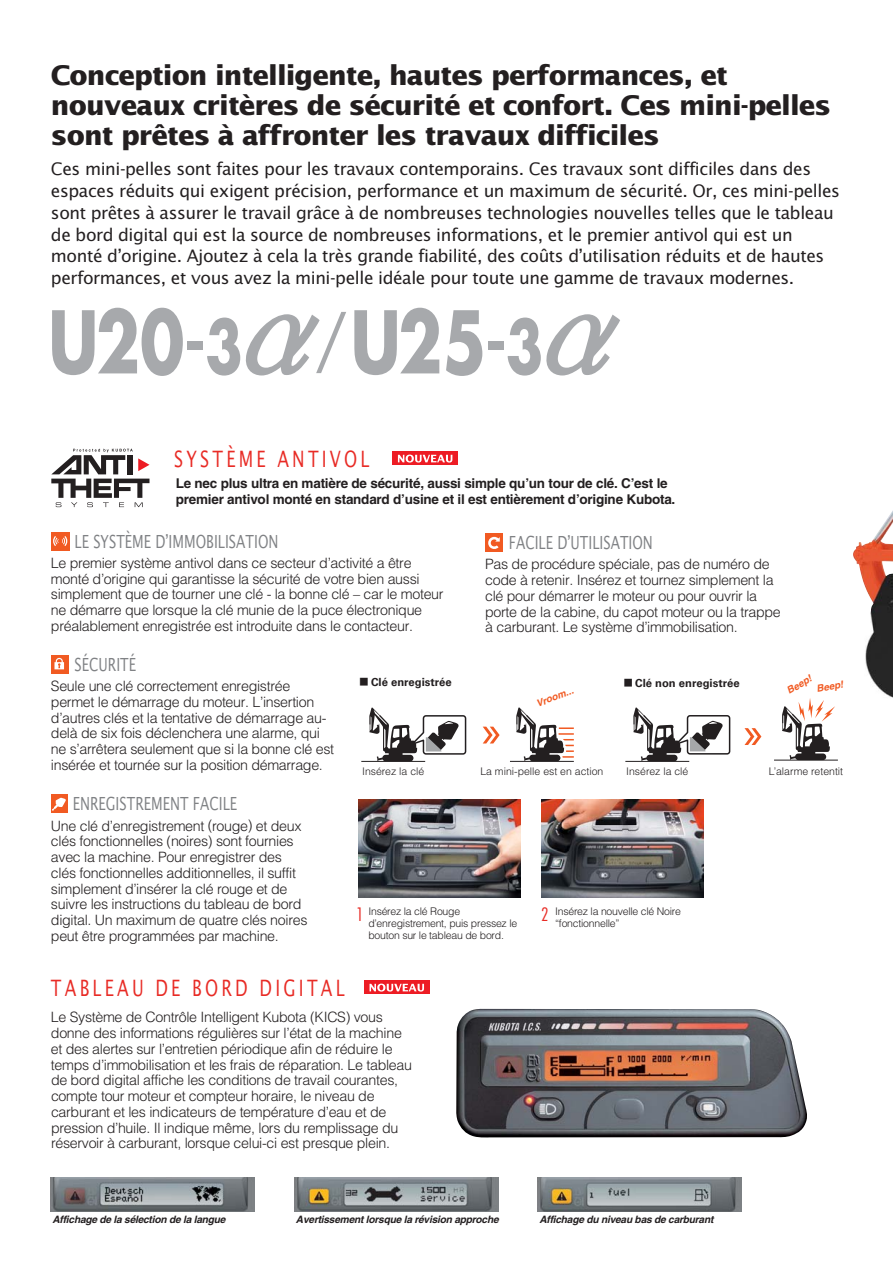
<style>
.page{position:relative;width:893px;height:1263px;background:#fff}
.page>*{position:absolute;margin:0;border:0;box-sizing:border-box;transform-origin:0 0}
.t1{font:700 27px/30px "Lucida Sans";letter-spacing:-.035em;color:#231f20}
.t2{font:22.5px "Lucida Sans";letter-spacing:.19em;color:#e82b25;scale:.75 1}
.t3{font:18px "Lucida Sans";color:#808285;scale:.75 1}
.t4{font:300 condensed 18px "Futura";color:#e82b25}
.t5{font:17.25px/21.8px "Lucida Sans";letter-spacing:-.025em;color:#231f20}
.t6{font:300 14.25px/15.8px "Helvetica";letter-spacing:-.02em;color:#231f20}
.t7{font:700 13.5px/15.8px "Helvetica";letter-spacing:-.015em;color:#231f20}
.t8{font:700 11.25px "Univers";color:#231f20}
.t9{font:300 10.5px/12px "Helvetica";letter-spacing:-.02em;color:#231f20}
.t10{font:300 10.5px "Helvetica";color:#231f20}
.t11{font:italic 700 10.2px "Helvetica";letter-spacing:-.02em;color:#231f20}
.t12{font:italic 700 9.75px "Helvetica";color:#f15a22}
.s1{font-family:"Ryumin Light 90 msp RKSJ H";font-weight:400;font-size:9px}
</style>
<div class="page">
<img style="left:853px;top:511px;width:40px;height:187px">
<img style="left:294px;top:1177px;width:205px;height:34px">
<img style="left:538px;top:1177px;width:204px;height:34px">
<img style="left:51px;top:1177px;width:204px;height:34px">
<img style="left:456px;top:1009px;width:351px;height:129px">
<img style="left:359px;top:799px;width:161px;height:98px">
<img style="left:542px;top:799px;width:161px;height:98px">
<div style="left:51px;top:532px;width:18px;height:18px;background:#f15a22"></div>
<svg style="left:53px;top:536px;width:15px;height:10px"></svg>
<div style="left:485px;top:534px;width:18px;height:18px;background:#f15a22"></div>
<svg style="left:488px;top:536px;width:12px;height:13px"></svg>
<div style="left:51px;top:795px;width:17px;height:18px;background:#f15a22"></div>
<svg style="left:52px;top:798px;width:14px;height:13px"></svg>
<div style="left:51px;top:655px;width:17px;height:18px;background:#f15a22"></div>
<svg style="left:54px;top:658px;width:10px;height:11px"></svg>
<svg style="left:51px;top:449px;width:98px;height:58px"></svg>
<svg style="left:52px;top:308px;width:131px;height:68px"></svg>
<div style="left:187px;top:342px;width:16px;height:8px;background:#a7a9ac"></div>
<svg style="left:207px;top:312px;width:139px;height:64px"></svg>
<svg style="left:354px;top:308px;width:85px;height:67px"></svg>
<svg style="left:446px;top:310px;width:36px;height:66px"></svg>
<div style="left:488px;top:342px;width:15px;height:8px;background:#a7a9ac"></div>
<svg style="left:508px;top:314px;width:112px;height:62px"></svg>
<svg style="left:483px;top:727px;width:17px;height:17px"></svg>
<svg style="left:369px;top:707px;width:98px;height:54px"></svg>
<hr style="left:361px;top:761px;width:64px;height:1px;background:#231f20">
<svg style="left:510px;top:707px;width:64px;height:54px"></svg>
<hr style="left:510px;top:761px;width:64px;height:1px;background:#231f20">
<svg style="left:782px;top:698px;width:53px;height:62px"></svg>
<svg style="left:744px;top:728px;width:17px;height:17px"></svg>
<svg style="left:633px;top:707px;width:98px;height:54px"></svg>
<hr style="left:625px;top:761px;width:64px;height:1px;background:#231f20">
<hr style="left:774px;top:760px;width:64px;height:1px;background:#231f20">
<svg style="left:392px;top:452px;width:66px;height:13px"></svg>
<svg style="left:398px;top:455px;width:54px;height:8px"></svg>
<div style="left:364px;top:981px;width:66px;height:13px;background:#ed1c24"></div>
<svg style="left:369px;top:984px;width:55px;height:8px"></svg>
<h1 class="t1" style="left:51px;top:63px;width:782px">Conception intelligente, hautes performances, et nouveaux critères de sécurité et confort. Ces mini-pelles sont prêtes à affronter les travaux difficiles</h1>
<p class="t5" style="left:51px;top:159px;width:790px">Ces mini-pelles sont faites pour les travaux contemporains. Ces travaux sont difficiles dans des espaces réduits qui exigent précision, performance et un maximum de sécurité. Or, ces mini-pelles sont prêtes à assurer le travail grâce à de nombreuses technologies nouvelles telles que le tableau de bord digital qui est la source de nombreuses informations, et le premier antivol qui est un monté d’origine. Ajoutez à cela la très grande fiabilité, des coûts d’utilisation réduits et de hautes performances, et vous avez la mini-pelle idéale pour toute une gamme de travaux modernes.</p>
<h2 class="t2" style="left:174px;top:450px;width:262px">SYSTÈME ANTIVOL</h2>
<p class="t7" style="left:176px;top:477px;width:501px">Le nec plus ultra en matière de sécurité, aussi simple qu’un tour de clé. C’est le premier antivol monté en standard d’usine et il est entièrement d’origine Kubota.</p>
<p class="t3" style="left:75px;top:534px;width:273px">LE SYSTÈME D’IMMOBILISATION</p>
<p class="t6" style="left:51px;top:556px;width:394px">Le premier système antivol dans ce secteur d’activité a être monté d’origine qui garantisse la sécurité de votre bien aussi simplement que de tourner une clé - la bonne clé – car le moteur ne démarre que lorsque la clé munie de la puce électronique préalablement enregistrée est introduite dans le contacteur.</p>
<p class="t3" style="left:509px;top:535px;width:194px">FACILE D’UTILISATION</p>
<p class="t6" style="left:485px;top:558px;width:297px">Pas de procédure spéciale, pas de numéro de code à retenir. Insérez et tournez simplement la clé pour démarrer le moteur ou pour ouvrir la porte de la cabine, du capot moteur ou la trappe à carburant. Le système d’immobilisation.</p>
<p class="t3" style="left:75px;top:657px;width:84px">SÉCURITÉ</p>
<p class="t6" style="left:51px;top:680px;width:285px">Seule une clé correctement enregistrée permet le démarrage du moteur. L’insertion d’autres clés et la tentative de démarrage au&shy;delà de six fois déclenchera une alarme, qui ne s’arrêtera seulement que si la bonne clé est insérée et tournée sur la position démarrage.</p>
<p class="t8" style="left:360px;top:677px;width:94px"><span class="s1">■</span> Clé enregistrée</p>
<p class="t12" style="left:535px;top:700px;width:40px;rotate:-20deg">Vroom...</p>
<p class="t10" style="left:362px;top:768px;width:64px">Insérez la clé</p>
<p class="t10" style="left:480px;top:768px;width:125px">La mini-pelle est en action</p>
<p class="t8" style="left:624px;top:679px;width:117px"><span class="s1">■</span> Clé non enregistrée</p>
<p class="t12" style="left:786px;top:688px;width:29px;rotate:-30deg">Beep!</p>
<p class="t12" style="left:816px;top:685px;width:29px;rotate:-10deg">Beep!</p>
<p class="t10" style="left:626px;top:768px;width:64px">Insérez la clé</p>
<p class="t10" style="left:769px;top:768px;width:76px">L’alarme retentit</p>
<p class="t3" style="left:73px;top:796px;width:221px">ENREGISTREMENT FACILE</p>
<p class="t6" style="left:51px;top:819px;width:258px">Une clé d’enregistrement (rouge) et deux clés fonctionnelles (noires) sont fournies avec la machine. Pour enregistrer des clés fonctionnelles additionnelles, il suffit simplement d’insérer la clé rouge et de suivre les instructions du tableau de bord digital. Un maximum de quatre clés noires peut être programmées par machine.</p>
<p class="t4" style="left:356px;top:906px;width:9px">1</p>
<p class="t9" style="left:555px;top:906px;width:127px">Insérez la nouvelle clé Noire “fonctionnelle”</p>
<p class="t4" style="left:541px;top:906px;width:9px">2</p>
<p class="t9" style="left:368px;top:906px;width:150px">Insérez la clé Rouge d’enregistrement, puis pressez le bouton sur le tableau de bord.</p>
<h2 class="t2" style="left:51px;top:979px;width:393px">TABLEAU DE BORD DIGITAL</h2>
<p class="t6" style="left:51px;top:1011px;width:363px">Le Système de Contrôle Intelligent Kubota (KICS) vous donne des informations régulières sur l’état de la machine et des alertes sur l’entretien périodique afin de réduire le temps d’immobilisation et les frais de réparation. Le tableau de bord digital affiche les conditions de travail courantes, compte tour moteur et compteur horaire, le niveau de carburant et les indicateurs de température d’eau et de pression d’huile. Il indique même, lors du remplissage du réservoir à carburant, lorsque celui-ci est presque plein.</p>
<p class="t11" style="left:52px;top:1216px;width:174px">Affichage de la sélection de la langue</p>
<p class="t11" style="left:296px;top:1216px;width:204px">Avertissement lorsque la révision approche</p>
<p class="t11" style="left:539px;top:1216px;width:175px">Affichage du niveau bas de carburant</p>
</div>
